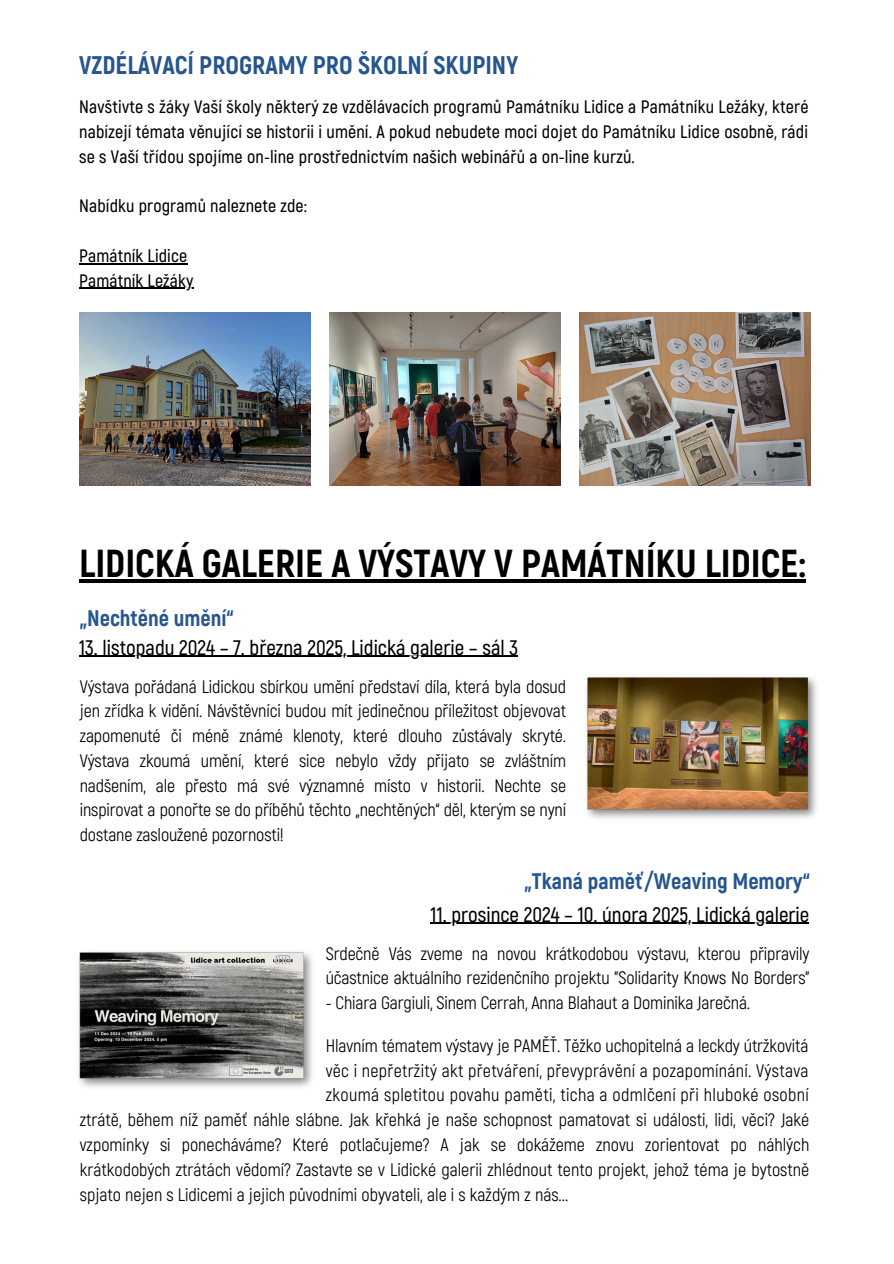
<style>
.page{position:relative;width:894px;height:1264px;background:#fff}
.page>*{position:absolute;margin:0;border:0;box-sizing:border-box;transform-origin:0 0}
.t1{font:800 39px "Akrobat";color:#000}
.t2{font:800 25.5px "Akrobat";color:#26558f}
.t3{font:800 22.5px "Akrobat";color:#26558f}
.t4{font:600 21px "Akrobat";color:#000}
.t5{font:18px/24.8px "Akrobat";letter-spacing:-.005em;color:#000;text-align:justify}
.t6{font:600 18px/24.8px "Akrobat";letter-spacing:.01em;color:#000}
.t7{font:18px "Akrobat";letter-spacing:.015em;color:#000}
.t8{font:18px "Akrobat";letter-spacing:.02em;color:#000}
</style>
<div class="page">
<img style="left:80px;top:312px;width:230px;height:173px">
<img style="left:330px;top:312px;width:230px;height:173px">
<img style="left:579px;top:312px;width:231px;height:173px">
<hr style="left:79px;top:263px;width:108px;height:1px;background:#000">
<hr style="left:79px;top:288px;width:114px;height:1px;background:#000">
<img style="left:586px;top:677px;width:231px;height:142px">
<img style="left:78px;top:951px;width:234px;height:137px">
<hr style="left:79px;top:579px;width:726px;height:4px;background:#000">
<hr style="left:79px;top:656px;width:439px;height:1px;background:#000">
<hr style="left:430px;top:922px;width:379px;height:2px;background:#000">
<p class="t2" style="left:79px;top:50px;width:440px">VZDÉLÁVACÍ PROGRAMY PRO ŠKOLNÍ SKUPINY</p>
<h2 class="t6" style="left:79px;top:95px;width:730px">Navštivte s žáky Vaší školy některý ze vzdělávacích programů Památníku Lidice a Památníku Ležáky, které</h2>
<p class="t6" style="left:79px;top:120px;width:730px">nabízejí témata věnující se historii i umění. A pokud nebudete moci dojet do Památníku Lidice osobně, rádi se s Vaší třídou spojíme on-line prostřednictvím našich webinářů a on-line kurzů.</p>
<p class="t6" style="left:79px;top:194px;width:229px">Nabídku programů naleznete zde:</p>
<p class="t6" style="left:79px;top:244px;width:109px">Památník Lidice</p>
<p class="t6" style="left:79px;top:268px;width:116px">Památník Ležáky</p>
<p class="t1" style="left:79px;top:540px;width:727px">LIDICKÁ GALERIE A VÝSTAVY V PAMÁTNÍKU LIDICE:</p>
<p class="t3" style="left:80px;top:605px;width:155px">„Nechtěné umění“</p>
<p class="t4" style="left:79px;top:635px;width:440px">13. listopadu 2024 – 7. března 2025, Lidická galerie – sál 3</p>
<h1 class="t5" style="left:80px;top:674px;width:487px">Výstava pořádaná Lidickou sbírkou umění představí díla, která byla dosud jen zřídka k vidění. Návštěvníci budou mít jedinečnou příležitost objevovat zapomenuté či méně známé klenoty, které dlouho zůstávaly skryté.<br>Výstava zkoumá umění, které sice nebylo vždy přijato se zvláštním nadšením, ale přesto má své významné místo v historii. Nechte se inspirovat a ponořte se do příběhů těchto „nechtěných“ děl, kterým se nyní dostane zasloužené pozornosti!</h1>
<h3 class="t3" style="left:524px;top:868px;width:286px">„Tkaná paměť/Weaving Memory“</h3>
<h3 class="t4" style="left:430px;top:902px;width:380px">11. prosince 2024 – 10. února 2025, Lidická galerie</h3>
<p class="t5" style="left:325px;top:941px;width:485px">Srdečně Vás zveme na novou krátkodobou výstavu, kterou připravily účastnice aktuálního rezidenčního projektu "Solidarity Knows No Borders"</p>
<p class="t5" style="left:325px;top:991px;width:426px">- Chiara Gargiuli, Sinem Cerrah, Anna Blahaut a Dominika Jarečná.</p>
<p class="t5" style="left:325px;top:1033px;width:484px">Hlavním tématem výstavy je PAMĚŤ. Těžko uchopitelná a leckdy útržkovitá</p>
<h3 class="t7" style="left:325px;top:1059px;width:484px">věc i nepřetržitý akt přetváření, převyprávění a pozapomínání. Výstava</h3>
<h3 class="t8" style="left:325px;top:1084px;width:484px">zkoumá spletitou povahu paměti, ticha a odmlčení při hluboké osobní</h3>
<p class="t5" style="left:80px;top:1108px;width:730px">ztrátě, během níž paměť náhle slábne. Jak křehká je naše schopnost pamatovat si události, lidi, věci? Jaké vzpomínky si ponecháváme? Které potlačujeme? A jak se dokážeme znovu zorientovat po náhlých krátkodobých ztrátách vědomí? Zastavte se v Lidické galerii zhlédnout tento projekt, jehož téma je bytostně spjato nejen s Lidicemi a jejich původními obyvateli, ale i s každým z nás...</p>
</div>
